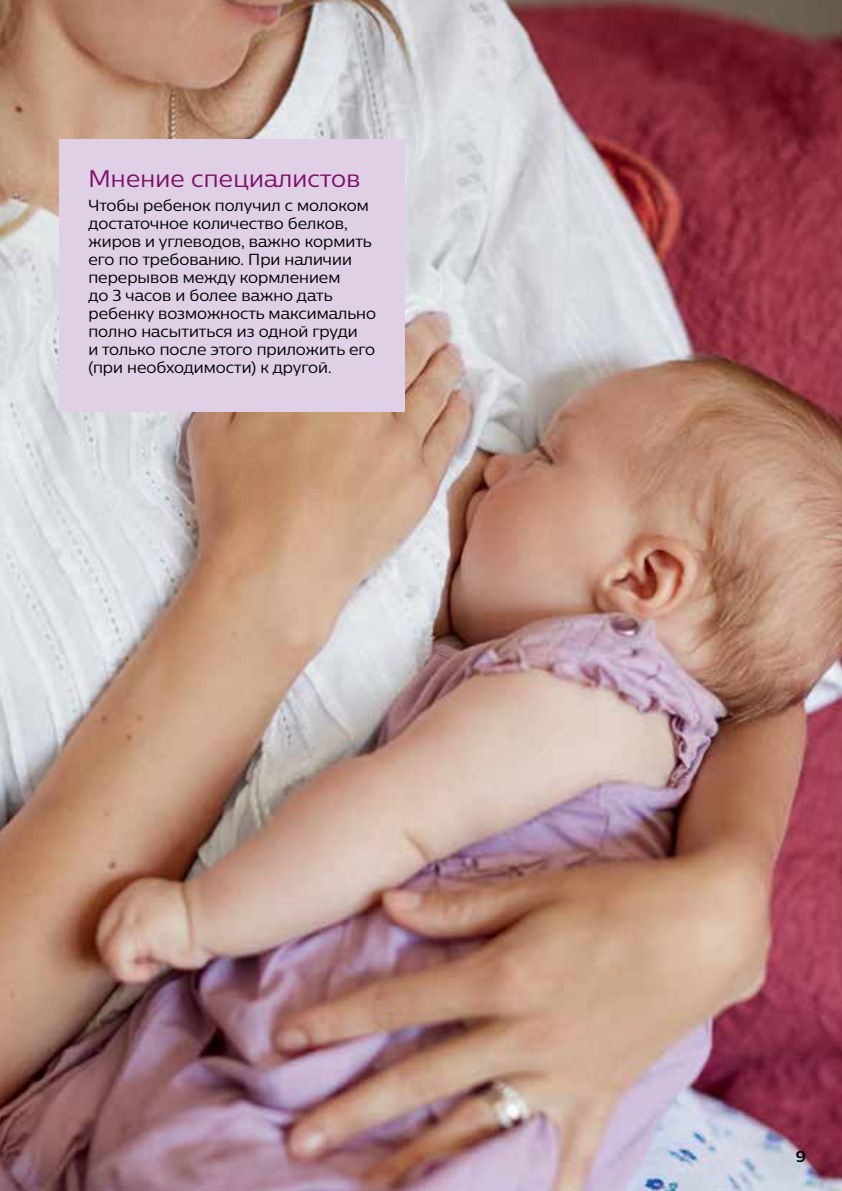
<style>
.page{position:relative;width:842px;height:1191px;background:#fff}
.page>*{position:absolute;margin:0;border:0;box-sizing:border-box;transform-origin:0 0}
.t1{font:24px "Centrale Sans";letter-spacing:.01em;color:#7e1069}
.t2{font:16px/18px "Centrale Sans";color:#000}
.t3{font:700 15.6px "Centrale Sans";color:#000}
</style>
<div class="page">
<img style="left:0;top:0;width:842px;height:1191px">
<div style="left:60px;top:139px;width:345px;height:272px;background:#e0d0e6"></div>
<h1 class="t1" style="left:88px;top:164px;width:273px">Мнение специалистов</h1>
<p class="t2" style="left:88px;top:196px;width:289px">Чтобы ребенок получил с молоком достаточное количество белков, жиров и углеводов, важно кормить его по требованию. При наличии перерывов между кормлением<br>до 3 часов и более важно дать ребенку возможность максимально полно насытиться из одной груди<br>и только после этого приложить его (при необходимости) к другой.</p>
<p class="t3" style="left:796px;top:1146px;width:12px">9</p>
</div>
